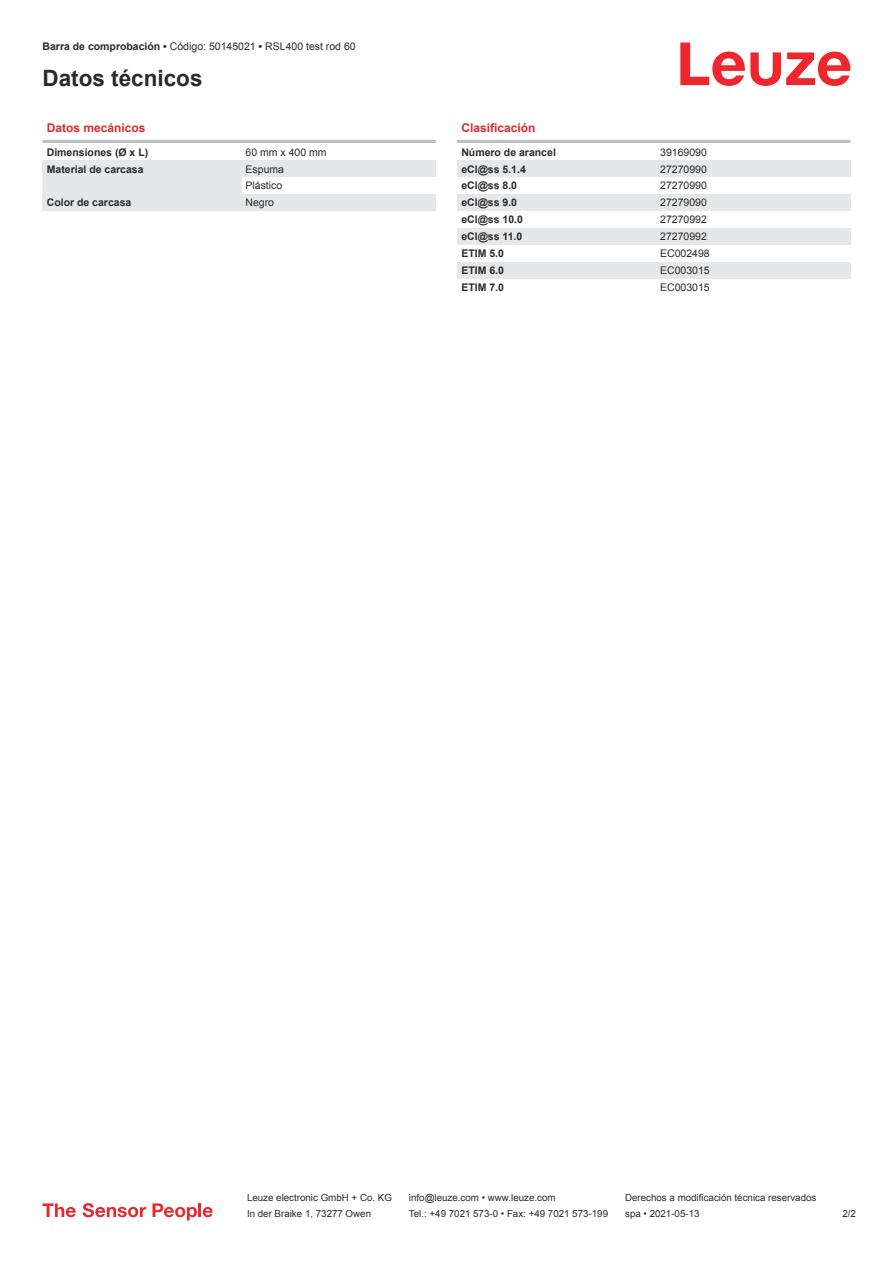
<style>
.page{position:relative;width:893px;height:1263px;background:#fff}
.page>*{position:absolute;margin:0;border:0;box-sizing:border-box;transform-origin:0 0}
.t1{font:700 22.5px "Arial";color:#2b292a}
.t2{font:700 12px "Arial";color:#db2a30}
.t3{font:10.5px/17px "Arial";color:#2b292a}
.t4{font:700 10.5px "Arial";color:#2b292a}
.t5{font:9.75px "Arial";color:#2b292a}
.s1{font-weight:700}
</style>
<div class="page">
<svg style="left:680px;top:43px;width:170px;height:43px"></svg>
<div style="left:43px;top:177px;width:199px;height:17px;background:#e6e7e9"></div>
<hr style="left:43px;top:140px;width:393px;height:3px;background:#bdbfc1">
<div style="left:43px;top:160px;width:199px;height:17px;background:#e6e7e9"></div>
<div style="left:242px;top:160px;width:194px;height:17px;background:#e6e7e9"></div>
<div style="left:43px;top:194px;width:199px;height:17px;background:#e6e7e9"></div>
<div style="left:242px;top:194px;width:194px;height:17px;background:#e6e7e9"></div>
<hr style="left:457px;top:140px;width:393px;height:3px;background:#bdbfc1">
<div style="left:457px;top:160px;width:200px;height:17px;background:#e6e7e9"></div>
<div style="left:657px;top:160px;width:193px;height:17px;background:#e6e7e9"></div>
<div style="left:457px;top:194px;width:200px;height:17px;background:#e6e7e9"></div>
<div style="left:657px;top:194px;width:193px;height:17px;background:#e6e7e9"></div>
<div style="left:457px;top:228px;width:200px;height:17px;background:#e6e7e9"></div>
<div style="left:657px;top:228px;width:193px;height:17px;background:#e6e7e9"></div>
<div style="left:457px;top:262px;width:200px;height:17px;background:#e6e7e9"></div>
<div style="left:657px;top:262px;width:193px;height:17px;background:#e6e7e9"></div>
<svg style="left:43px;top:1203px;width:33px;height:14px"></svg>
<svg style="left:83px;top:1203px;width:63px;height:14px"></svg>
<svg style="left:153px;top:1203px;width:44px;height:17px"></svg>
<hr style="left:198px;top:1203px;width:3px;height:14px;background:#ed272d">
<svg style="left:203px;top:1207px;width:10px;height:10px"></svg>
<p class="t3" style="left:43px;top:39px;width:315px"><span class="s1">Barra de comprobación •</span> Código: 50145021 <span class="s1">•</span> RSL400 test rod 60</p>
<h1 class="t1" style="left:43px;top:69px;width:162px">Datos técnicos</h1>
<p class="t2" style="left:47px;top:123px;width:100px">Datos mecánicos</p>
<p class="t4" style="left:47px;top:148px;width:103px">Dimensiones (Ø x L)</p>
<p class="t3" style="left:246px;top:144px;width:83px">60 mm x 400 mm</p>
<p class="t4" style="left:47px;top:165px;width:98px">Material de carcasa</p>
<p class="t3" style="left:246px;top:161px;width:40px">Espuma<br>Plástico</p>
<p class="t4" style="left:47px;top:198px;width:86px">Color de carcasa</p>
<p class="t3" style="left:246px;top:195px;width:30px">Negro</p>
<p class="t2" style="left:461px;top:123px;width:76px">Clasificación</p>
<p class="t4" style="left:461px;top:148px;width:96px">Número de arancel</p>
<p class="t3" style="left:660px;top:144px;width:48px">39169090</p>
<p class="t4" style="left:461px;top:165px;width:66px">eCl@ss 5.1.4</p>
<p class="t3" style="left:660px;top:161px;width:48px">27270990</p>
<p class="t4" style="left:461px;top:182px;width:57px">eCl@ss 8.0</p>
<p class="t3" style="left:660px;top:178px;width:48px">27270990</p>
<p class="t4" style="left:461px;top:198px;width:57px">eCl@ss 9.0</p>
<p class="t3" style="left:660px;top:195px;width:48px">27279090</p>
<p class="t4" style="left:461px;top:215px;width:63px">eCl@ss 10.0</p>
<p class="t3" style="left:660px;top:212px;width:48px">27270992</p>
<p class="t4" style="left:461px;top:232px;width:63px">eCl@ss 11.0</p>
<p class="t3" style="left:660px;top:229px;width:48px">27270992</p>
<p class="t4" style="left:461px;top:249px;width:44px">ETIM 5.0</p>
<p class="t3" style="left:660px;top:246px;width:51px">EC002498</p>
<p class="t4" style="left:461px;top:266px;width:44px">ETIM 6.0</p>
<p class="t3" style="left:660px;top:263px;width:51px">EC003015</p>
<p class="t4" style="left:461px;top:283px;width:44px">ETIM 7.0</p>
<p class="t3" style="left:660px;top:280px;width:51px">EC003015</p>
<p class="t5" style="left:247px;top:1194px;width:146px">Leuze electronic GmbH + Co. KG</p>
<p class="t5" style="left:409px;top:1194px;width:148px">info@leuze.com • www.leuze.com</p>
<p class="t5" style="left:625px;top:1194px;width:193px">Derechos a modificación técnica reservados</p>
<p class="t5" style="left:247px;top:1210px;width:126px">In der Braike 1, 73277 Owen</p>
<p class="t5" style="left:409px;top:1210px;width:201px">Tel.: +49 7021 573-0 • Fax: +49 7021 573-199</p>
<p class="t5" style="left:625px;top:1210px;width:76px">spa • 2021-05-13</p>
<p class="t5" style="left:842px;top:1210px;width:15px">2 /2</p>
</div>
